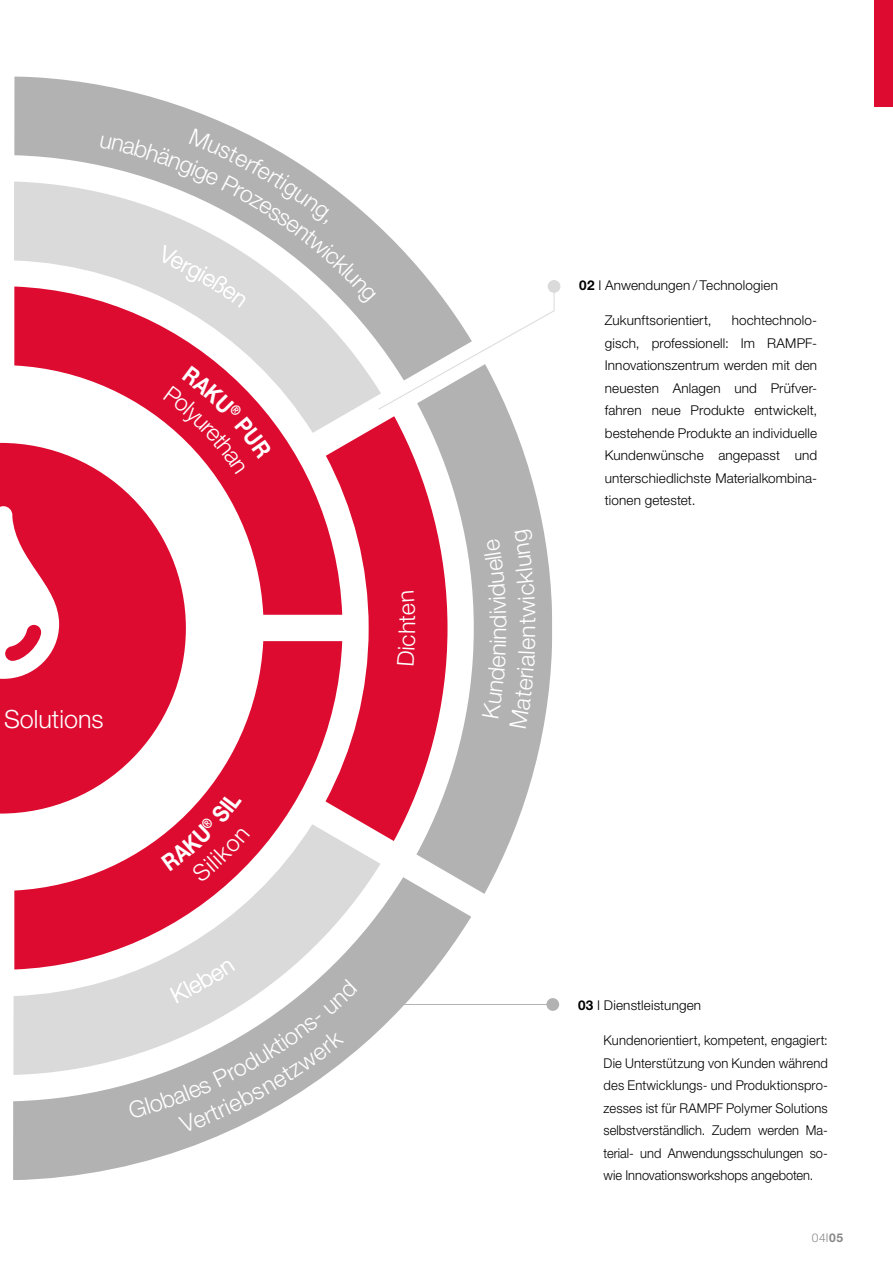
<style>
.page{position:relative;width:893px;height:1263px;background:#fff}
.page>*{position:absolute;margin:0;border:0;box-sizing:border-box;transform-origin:0 0}
.t1{font:300 25.05px "Helvetica Neue LT Std";color:#fff}
.t2{font:300 13.5px/22.5px "Helvetica Neue LT Pro";letter-spacing:.01em;color:#000}
.t3{font:300 13.5px/22.5px "Helvetica Neue LT Pro";letter-spacing:.01em;color:#000;text-align:justify;scale:.96 1}
.t4{font:300 12px "Helvetica Neue LT Pro";color:#878787}
.s1{font-weight:700}
</style>
<div class="page">
<div style="left:874px;top:0;width:19px;height:106px;background:#dd0b2f"></div>
<div style="left:0;top:443px;width:186px;height:370px;background:#dd0b2f"></div>
<svg style="left:0;top:506px;width:59px;height:173px"></svg>
<svg style="left:342px;top:474px;width:74px;height:367px;fill:#dd0b2f"></svg>
<svg style="left:342px;top:824px;width:39px;height:53px"></svg>
<svg style="left:13px;top:877px;width:458px;height:303px"></svg>
<svg style="left:416px;top:474px;width:136px;height:420px"></svg>
<svg style="left:14px;top:76px;width:220px;height:198px"></svg>
<svg style="left:14px;top:641px;width:328px;height:328px;fill:#dd0b2f"></svg>
<svg style="left:14px;top:286px;width:328px;height:329px;fill:#dd0b2f"></svg>
<div style="left:546px;top:998px;width:13px;height:13px;background:#b3b2b2;border-radius:50%"></div>
<div style="left:548px;top:280px;width:12px;height:13px;background:#dadada;border-radius:50%"></div>
<hr style="left:371px;top:1004px;width:182px;height:1px;background:#b3b2b2">
<svg style="left:161px;top:791px;width:89px;height:91px"></svg>
<svg style="left:397px;top:591px;width:19px;height:74px"></svg>
<svg style="left:100px;top:128px;width:455px;height:346px"></svg>
<div style="left:482px;top:529px;width:54px;height:200px;background:#b3b2b2"></div>
<svg style="left:128px;top:959px;width:230px;height:174px"></svg>
<h1 class="t1" style="left:4px;top:703px;width:101px">Solutions</h1>
<p class="t2" style="left:579px;top:273px;width:200px"><span class="s1">02</span> I Anwendungen / Technologien</p>
<p class="t2" style="left:605px;top:309px;width:108px">Zukunftsorientiert,</p>
<p class="t2" style="left:605px;top:309px;width:214px;text-indent:127px">hochtechnolo&shy;gisch, professionell: Im RAMPF-<br>Innovationszentrum werden mit den neuesten Anlagen und Prüfver&shy;fahren neue Produkte entwickelt, bestehende Produkte an individuelle<br>Kundenwünsche angepasst und unterschiedlichste Materialkombina&shy;tionen getestet.</p>
<p class="t2" style="left:578px;top:994px;width:125px"><span class="s1">03</span> I Dienstleistungen</p>
<p class="t3" style="left:604px;top:1029px;width:235px">Kundenorientiert, kompetent, engagiert:<br>Die Unterstützung von Kunden während des Entwicklungs- und Produktionspro&shy;zesses ist für RAMPF Polymer Solutions selbstverständlich. Zudem werden Ma&shy;terial- und Anwendungsschulungen so&shy;wie Innovationsworkshops angeboten.</p>
<p class="t4" style="left:812px;top:1230px;width:33px">04I<span class="s1">05</span></p>
</div>
